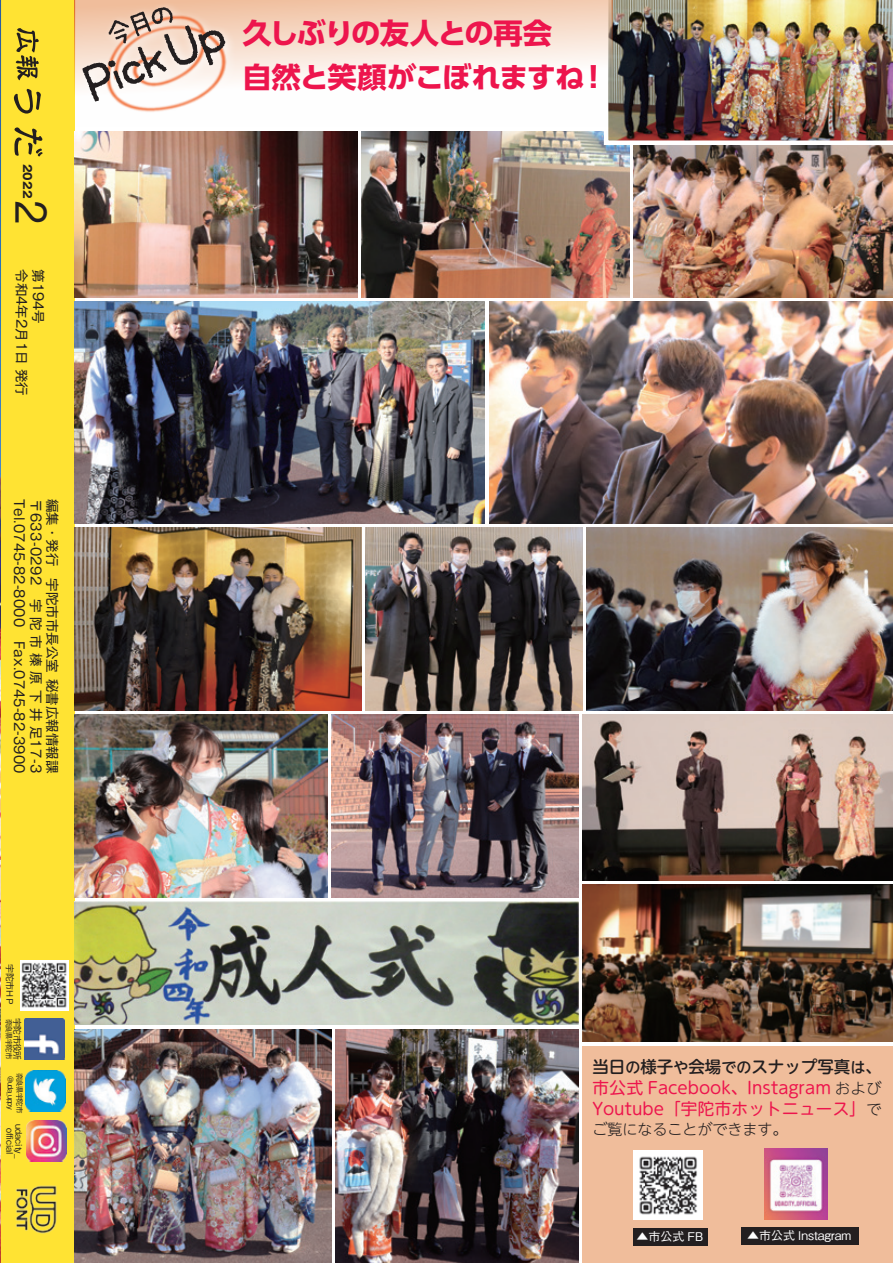
<style>
.page{position:relative;width:893px;height:1263px;background:#fff}
.page>*{position:absolute;margin:0;border:0;box-sizing:border-box;transform-origin:0 0}
.t1{font:39px "Gothic MB101 Pr 6 N";color:#231f20;scale:.9 1}
.t2{font:700 28.5px/43.5px "UD Shin Go Pro";letter-spacing:-.045em;color:#ed154d}
.t3{font:16.5px/21px "UD Shin M Go Pro";color:#ed154d;text-align:justify}
.t4{font:300 15px "UD Shin M Go Pro";color:#231f20}
.t5{font:13.5px "Gothic MB101 Pr 6 N";letter-spacing:.01em;color:#231f20}
.t6{font:13.5px "Gothic MB101 Pr 6 N";letter-spacing:.185em;color:#231f20}
.t7{font:500 12px "Gothic BBB Pr 5";color:#fff}
.t8{font:700 11.25px "Gothic MB101 Pr 6 N";color:#231f20}
.t9{font:500 9px/9px "Gothic BBB Pr 5";color:#231f20;text-align:center}
.t10{font:500 7.5px "Gothic BBB Pr 5";letter-spacing:-.11em;color:#231f20}
.s1{font-weight:500;color:#231f20}
.s2{font-weight:500;font-size:15px;color:#231f20}
.s3{font-weight:300;font-size:15px;color:#231f20}
</style>
<div class="page">
<div style="left:0;top:0;width:74px;height:1263px;background:#ffe333"></div>
<img style="left:0;top:42px;width:1px;height:1221px">
<img style="left:15px;top:1185px;width:42px;height:49px">
<img style="left:20px;top:960px;width:49px;height:50px">
<img style="left:24px;top:1019px;width:41px;height:40px">
<img style="left:26px;top:1121px;width:40px;height:40px">
<svg style="left:16px;top:28px;width:23px;height:52px"></svg>
<svg style="left:14px;top:89px;width:27px;height:25px"></svg>
<svg style="left:14px;top:127px;width:29px;height:29px"></svg>
<img style="left:25px;top:1070px;width:41px;height:41px">
<hr style="left:0;top:0;width:1px;height:42px;background:#ffdc01">
<img style="left:74px;top:901px;width:504px;height:124px">
<img style="left:583px;top:714px;width:310px;height:166px">
<img style="left:74px;top:302px;width:411px;height:221px">
<img style="left:74px;top:132px;width:283px;height:166px">
<img style="left:583px;top:884px;width:310px;height:158px">
<img style="left:361px;top:132px;width:268px;height:166px">
<img style="left:587px;top:527px;width:306px;height:183px">
<img style="left:74px;top:527px;width:287px;height:183px">
<img style="left:366px;top:527px;width:217px;height:183px">
<img style="left:634px;top:145px;width:259px;height:153px">
<div style="left:583px;top:1046px;width:310px;height:217px;background:#f0bd9b"></div>
<img style="left:764px;top:1149px;width:63px;height:70px">
<div style="left:633px;top:1228px;width:75px;height:18px;background:#231f20"></div>
<div style="left:741px;top:1227px;width:118px;height:17px;background:#231f20"></div>
<img style="left:332px;top:714px;width:246px;height:183px">
<img style="left:604px;top:0;width:289px;height:145px">
<img style="left:74px;top:714px;width:253px;height:183px">
<svg style="left:74px;top:0;width:538px;height:128px"></svg>
<div style="left:77px;top:1px;width:161px;height:122px;background:linear-gradient(to bottom,#f1c4a5,#fff)"></div>
<img style="left:78px;top:2px;width:156px;height:115px">
<svg style="left:82px;top:7px;width:143px;height:95px"></svg>
<img style="left:74px;top:1029px;width:258px;height:234px">
<img style="left:336px;top:1029px;width:242px;height:234px">
<img style="left:489px;top:302px;width:404px;height:221px">
<img style="left:634px;top:1150px;width:69px;height:69px">
<p class="t8" style="left:37px;top:164px;width:36px;rotate:90deg">2022</p>
<h1 class="t1" style="left:63px;top:200px;width:28px;rotate:90deg">2</h1>
<p class="t5" style="left:33px;top:269px;width:128px;rotate:90deg">令和4年2月1日 発行</p>
<p class="t5" style="left:49px;top:269px;width:56px;rotate:90deg">第194号</p>
<p class="t5" style="left:31px;top:499px;width:276px;rotate:90deg">Tel.0745-82-8000　Fax.0745-82-3900</p>
<p class="t6" style="left:47px;top:499px;width:276px;rotate:90deg">〒633-0292　宇陀市榛原下井足17-3</p>
<p class="t5" style="left:64px;top:499px;width:276px;rotate:90deg">編集・発行 宇陀市市長公室 秘書広報情報課</p>
<p class="t9" style="left:15px;top:964px;width:43px;rotate:90deg">宇陀市ＨＰ</p>
<p class="t10" style="left:15px;top:1019px;width:42px;rotate:90deg">奈良県宇陀市</p>
<p class="t9" style="left:22px;top:1018px;width:43px;rotate:90deg">宇陀市役所</p>
<p class="t10" style="left:17px;top:1076px;width:35px;rotate:90deg">@uda_uppy</p>
<p class="t10" style="left:26px;top:1072px;width:42px;rotate:90deg">奈良県宇陀市</p>
<p class="t9" style="left:24px;top:1124px;width:36px;rotate:90deg">udacity_ official</p>
<h2 class="t2" style="left:242px;top:11px;width:367px">久しぶりの友人との再会<br>自然と笑顔がこぼれますね！</h2>
<p class="t3" style="left:592px;top:1056px;width:291px"><span class="s1">当日</span><span class="s2">の</span><span class="s1">様子</span><span class="s2">や</span><span class="s1">会場</span><span class="s2">での</span><span class="s1">スナップ写真</span><span class="s2">は、</span>市公式 Facebook、Instagram <span class="s3">および</span>Youtube「宇陀市ホットニュース」<span class="s3">で</span></p>
<p class="t4" style="left:592px;top:1117px;width:196px">ご覧になることができます。</p>
<p class="t7" style="left:637px;top:1227px;width:68px">▲市公式 FB</p>
<p class="t7" style="left:747px;top:1225px;width:106px">▲市公式 lnstagram</p>
</div>
